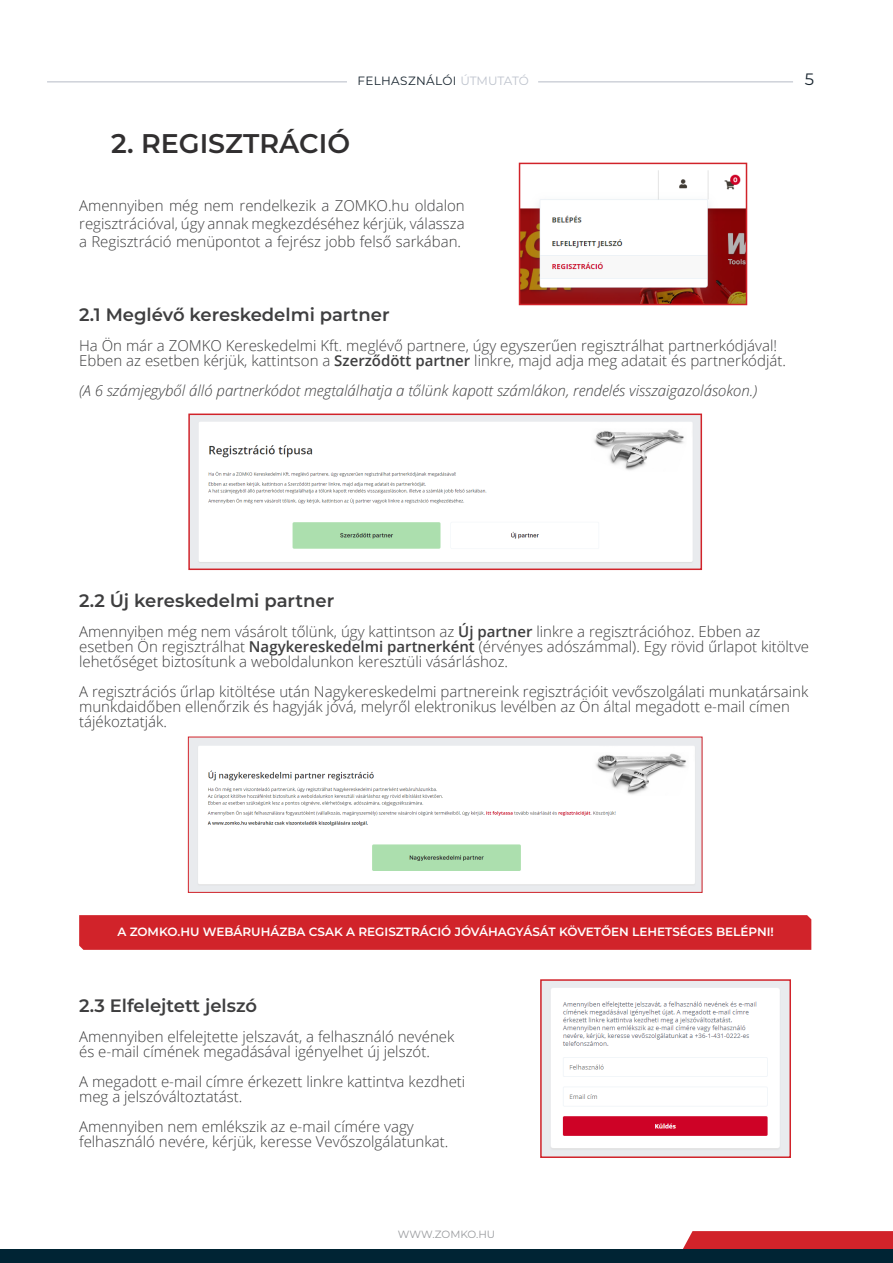
<style>
.page{position:relative;width:893px;height:1263px;background:#fff}
.page>*{position:absolute;margin:0;border:0;box-sizing:border-box;transform-origin:0 0}
.Headline_1{font:600 27px "Montserrat";color:#312f30}
.Body_Text{font:600 18px "Montserrat";color:#3e3e3f}
.t1{font:16.5px "Montserrat";color:#17242e}
.Body_Text-2{font:300 15px/15px "Open Sans";color:#3e3e3f}
.Body_Text-3{font:italic 300 15px "Open Sans";color:#3e3e3f}
.t2{font:600 12px "Montserrat";color:#fff}
.t3{font:12px "Montserrat";letter-spacing:.03em;color:#17242e}
.t4{font:10.5px "Montserrat";color:#989a9d}
.s1{color:#bec3cd}
.s2{font-weight:600}
</style>
<div class="page">
<svg style="left:683px;top:1231px;width:210px;height:18px;background:#d2292f"></svg>
<hr style="left:47px;top:81px;width:300px;height:1px;background:#bec3cd">
<hr style="left:538px;top:81px;width:255px;height:1px;background:#bec3cd">
<div style="left:0;top:1249px;width:893px;height:14px;background:#002434"></div>
<img style="left:522px;top:170px;width:222px;height:132px">
<div style="left:519px;top:163px;width:228px;height:142px;border:2px solid #d1232a"></div>
<div style="left:79px;top:915px;width:732px;height:35px;background:#d1232a"></div>
<img style="left:191px;top:417px;width:508px;height:150px">
<div style="left:188px;top:414px;width:514px;height:156px;border:2px solid #d1232a"></div>
<img style="left:190px;top:739px;width:510px;height:152px">
<div style="left:188px;top:737px;width:514px;height:156px;border:1px solid #d1232a"></div>
<img style="left:543px;top:982px;width:245px;height:173px">
<div style="left:540px;top:979px;width:251px;height:179px;border:2px solid #d1232a"></div>
<p class="t3" style="left:357px;top:73px;width:173px">FELHASZNÁLÓI <span class="s1">ÚTMUTATÓ</span></p>
<p class="t1" style="left:805px;top:68px;width:11px">5</p>
<p class="Headline_1" style="left:111px;top:124px;width:241px">2. REGISZTRÁCIÓ</p>
<p class="Body_Text-2" style="left:79px;top:196px;width:387px;line-height:18px;text-align:justify">Amennyiben még nem rendelkezik a ZOMKO.hu oldalon regisztrációval, úgy annak megkezdéséhez kérjük, válassza a Regisztráció menüpontot a fejrész jobb felső sarkában.</p>
<p class="Body_Text" style="left:79px;top:302px;width:312px">2.1 Meglévő kereskedelmi partner</p>
<p class="Body_Text-2" style="left:79px;top:338px;width:708px">Ha Ön már a ZOMKO Kereskedelmi Kft. meglévő partnere, úgy egyszerűen regisztrálhat partnerkódjával!<br>Ebben az esetben kérjük, kattintson a <span class="s2">Szerződött partner</span> linkre, majd adja meg adatait és partnerkódját.</p>
<p class="Body_Text-3" style="left:79px;top:381px;width:680px">(A 6 számjegyből álló partnerkódot megtalálhatja a tőlünk kapott számlákon, rendelés visszaigazolásokon.)</p>
<p class="Body_Text" style="left:79px;top:587px;width:257px">2.2 Új kereskedelmi partner</p>
<p class="Body_Text-2" style="left:79px;top:623px;width:731px">Amennyiben még nem vásárolt tőlünk, úgy kattintson az <span class="s2">Új partner</span> linkre a regisztrációhoz. Ebben az esetben Ön regisztrálhat <span class="s2">Nagykereskedelmi partnerként</span> (érvényes adószámmal). Egy rövid űrlapot kitöltve lehetőséget biztosítunk a weboldalunkon keresztüli vásárláshoz.</p>
<p class="Body_Text-2" style="left:79px;top:683px;width:731px">A regisztrációs űrlap kitöltése után Nagykereskedelmi partnereink regisztrációit vevőszolgálati munkatársaink munkdaidőben ellenőrzik és hagyják jóvá, melyről elektronikus levélben az Ön által megadott e-mail címen tájékoztatják.</p>
<p class="t2" style="left:117px;top:924px;width:658px">A ZOMKO.HU WEBÁRUHÁZBA CSAK A REGISZTRÁCIÓ JÓVÁHAGYÁSÁT KÖVETŐEN LEHETSÉGES BELÉPNI!</p>
<p class="Body_Text" style="left:79px;top:992px;width:179px">2.3 Elfelejtett jelszó</p>
<p class="Body_Text-2" style="left:79px;top:1028px;width:377px">Amennyiben elfelejtette jelszavát, a felhasználó nevének</p>
<p class="Body_Text-2" style="left:79px;top:1043px;width:352px">és e-mail címének megadásával igényelhet új jelszót.</p>
<p class="Body_Text-2" style="left:79px;top:1073px;width:388px">A megadott e-mail címre érkezett linkre kattintva kezdheti</p>
<p class="Body_Text-2" style="left:79px;top:1088px;width:165px">meg a jelszóváltoztatást.</p>
<p class="Body_Text-2" style="left:79px;top:1118px;width:336px">Amennyiben nem emlékszik az e-mail címére vagy</p>
<p class="Body_Text-2" style="left:79px;top:1133px;width:371px">felhasználó nevére, kérjük, keresse Vevőszolgálatunkat.</p>
<p class="t4" style="left:398px;top:1227px;width:99px">WWW.ZOMKO.HU</p>
</div>
